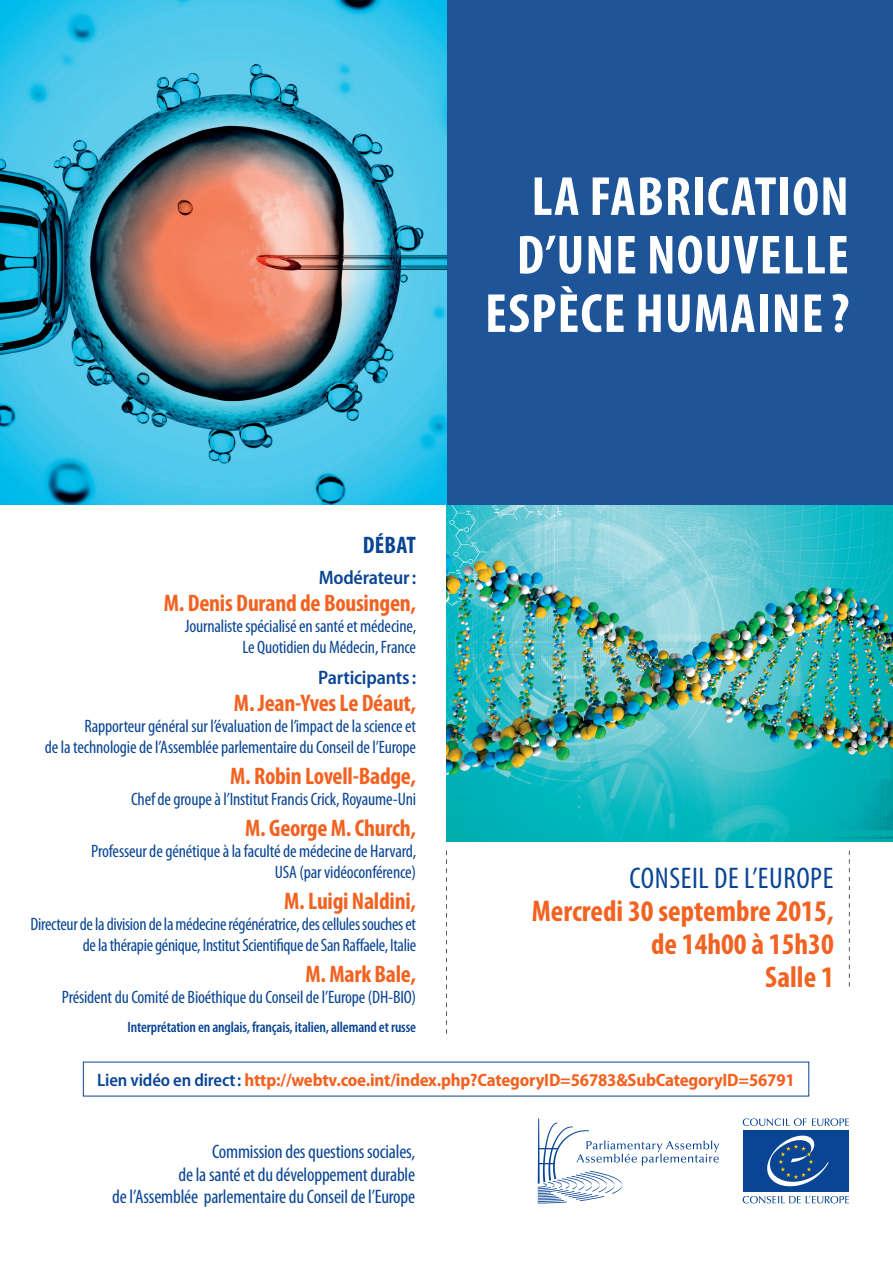
<style>
.page{position:relative;width:893px;height:1263px;background:#fff}
.page>*{position:absolute;margin:0;border:0;box-sizing:border-box;transform-origin:0 0}
.t1{font:700 condensed 55.5px/58.5px "Myriad Pro";letter-spacing:.02em;color:#fff;text-align:right}
.t2{font:700 condensed 30px/33px "Myriad Pro";color:#f26221;text-align:right}
.t3{font:condensed 30px "Myriad Pro";letter-spacing:.02em;color:#094594}
.t4{font:700 condensed 24px "Myriad Pro";letter-spacing:-.01em;color:#f26221}
.t5{font:700 condensed 24px "Myriad Pro";letter-spacing:.01em;color:#094594}
.t6{font:condensed 19.5px/22.5px "Myriad Pro";letter-spacing:-.01em;color:#094594;text-align:right}
.t7{font:600 semi-condensed 19.5px "Myriad Pro";letter-spacing:-.01em;color:#094594}
.t8{font:condensed 18px/21px "Myriad Pro";letter-spacing:-.01em;color:#094594;text-align:right}
.t9{font:700 semi-condensed 18px "Myriad Pro";letter-spacing:-.01em;color:#f26221}
.t10{font:600 condensed 15px "Myriad Pro";letter-spacing:-.01em;color:#094594}
.s1{font-weight:600;color:#094594}
</style>
<div class="page">
<div style="left:0;top:0;width:893px;height:505px;background:#1e5498"></div>
<svg style="left:538px;top:1118px;width:181px;height:85px"></svg>
<svg style="left:743px;top:1118px;width:106px;height:8px"></svg>
<svg style="left:743px;top:1196px;width:106px;height:7px"></svg>
<div style="left:743px;top:1130px;width:106px;height:62px;background:#094594"></div>
<svg style="left:767px;top:1135px;width:62px;height:51px"></svg>
<svg style="left:446px;top:850px;width:1px;height:184px"></svg>
<svg style="left:849px;top:850px;width:1px;height:136px"></svg>
<img style="left:0;top:0;width:446px;height:505px">
<img style="left:446px;top:505px;width:447px;height:337px">
<h1 class="t1" style="left:485px;top:166px;width:366px">LA FABRICATION<br>D’UNE NOUVELLE<br>ESPÈCE HUMAINE?</h1>
<h3 class="t5" style="left:363px;top:530px;width:55px">DÉBAT</h3>
<p class="t7" style="left:319px;top:565px;width:99px">Modérateur:</p>
<h3 class="t4" style="left:164px;top:588px;width:254px">M. Denis Durand de Bousingen,</h3>
<p class="t8" style="left:185px;top:615px;width:233px">Journaliste spécialisé en santé et médecine,<br>Le Quotidien du Médecin, France</p>
<p class="t7" style="left:318px;top:665px;width:99px">Participants:</p>
<h3 class="t4" style="left:234px;top:687px;width:184px">M. Jean-Yves Le Déaut,</h3>
<p class="t8" style="left:45px;top:715px;width:373px">Rapporteur général sur l’évaluation de l’impact de la science et<br>de la technologie de l’Assemblée parlementaire du Conseil de l’Europe</p>
<h3 class="t4" style="left:230px;top:760px;width:188px">M. Robin Lovell-Badge,</h3>
<p class="t8" style="left:131px;top:788px;width:287px">Chef de groupe à l’Institut Francis Crick, Royaume-Uni</p>
<h3 class="t4" style="left:245px;top:812px;width:172px">M. George M. Church,</h3>
<p class="t8" style="left:91px;top:840px;width:326px">Professeur de génétique à la faculté de médecine de Harvard,<br>USA (par vidéoconférence)</p>
<h3 class="t4" style="left:284px;top:885px;width:133px">M. Luigi Naldini,</h3>
<p class="t8" style="left:31px;top:913px;width:387px">Directeur de la division de la médecine régénératrice, des cellules souches et de la thérapie génique, Institut Scientifique de San Raffaele, Italie</p>
<h3 class="t4" style="left:305px;top:958px;width:112px">M. Mark Bale,</h3>
<p class="t8" style="left:62px;top:986px;width:356px">Président du Comité de Bioéthique du Conseil de l’Europe (DH-BIO)</p>
<p class="t10" style="left:128px;top:1017px;width:290px">Interprétation en anglais, français, italien, allemand et russe</p>
<p class="t9" style="left:97px;top:1068px;width:699px"><span class="s1">Lien vidéo en direct:</span> http://webtv.coe.int/index.php?CategoryID=56783&amp;SubCategoryID=56791</p>
<h2 class="t3" style="left:629px;top:860px;width:205px">CONSEIL DE L’EUROPE</h2>
<h2 class="t2" style="left:532px;top:894px;width:303px">Mercredi 30 septembre 2015, de 14h00 à 15h30<br>Salle 1</h2>
<p class="t6" style="left:112px;top:1140px;width:304px">Commission des questions sociales,<br>de la santé et du développement durable<br>de l’Assemblée parlementaire du Conseil de l’Europe</p>
</div>
